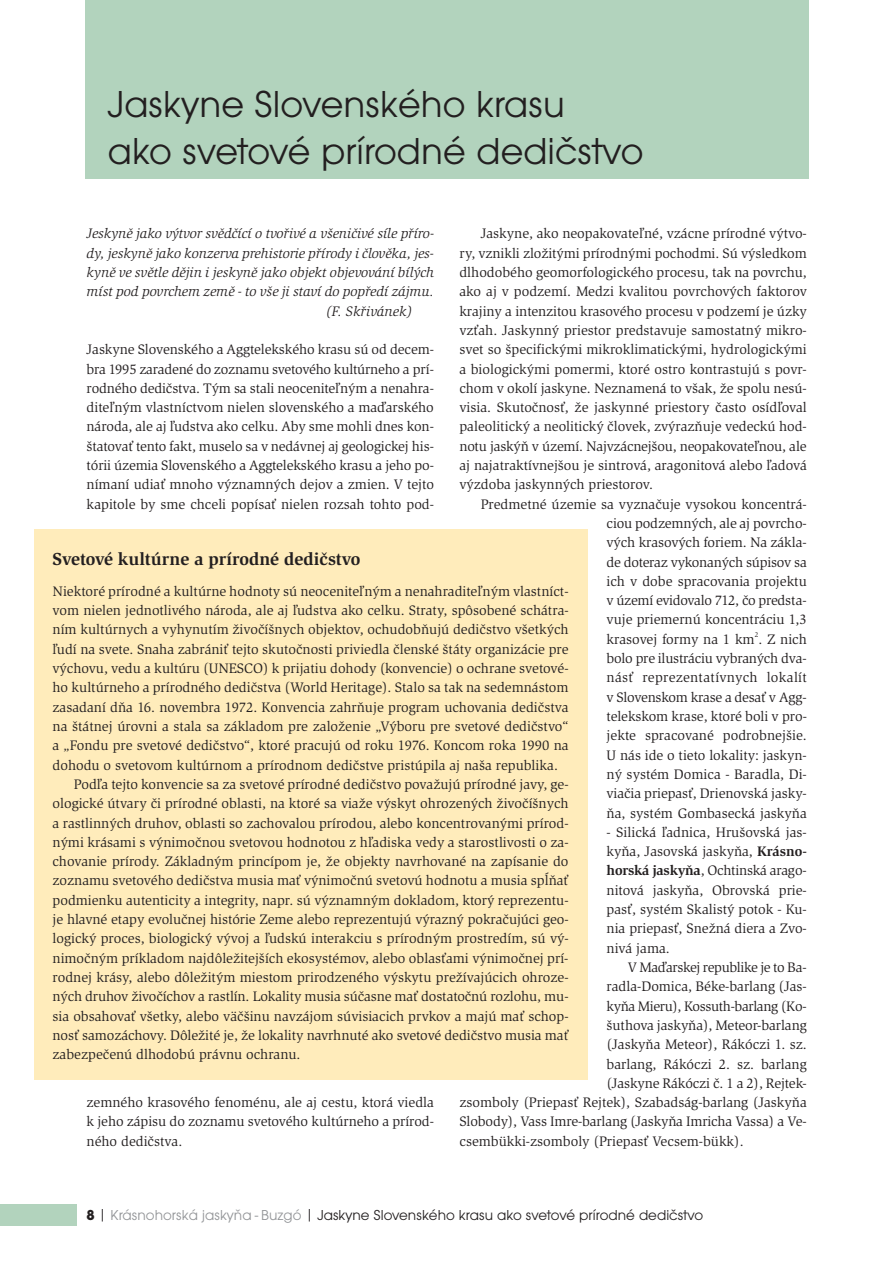
<style>
.page{position:relative;width:893px;height:1263px;background:#fff}
.page>*{position:absolute;margin:0;border:0;box-sizing:border-box;transform-origin:0 0}
.t1{font:39px/46.8px "Avant Gar Got Itc TCE";color:#231f20}
.t2{font:700 18px "Slimbach Itc TCE";color:#231f20}
.t3{font:15px "Avant Gar Got Itc TCE";color:#231f20}
.t4{font:14.25px/19.4px "Slimbach Itc TCE";color:#231f20;text-align:justify}
.t5{font:italic 14.25px "Slimbach Itc TCE";letter-spacing:-.005em;color:#231f20}
.t6{font:14.25px "Slimbach Itc TCE";letter-spacing:-.025em;color:#231f20}
.t7{font:7.05px "Slimbach Itc TCE";color:#231f20}
.s1{font-weight:700}
.s2{color:#939598}
</style>
<div class="page">
<div style="left:85px;top:0;width:723px;height:179px;background:#b2d3bd"></div>
<div style="left:0;top:1205px;width:77px;height:21px;background:#b2d3bd"></div>
<div style="left:34px;top:529px;width:553px;height:551px;background:#ffecbb"></div>
<h1 class="t1" style="left:108px;top:84px;width:537px">Jaskyne Slovenského krasu<br>ako svetové prírodné dedičstvo</h1>
<p class="t4" style="left:459px;top:225px;width:349px;text-indent:21px">Jaskyne, ako neopakovateľné, vzácne prírodné výtvo&shy;ry, vznikli zložitými prírodnými pochodmi. Sú výsledkom dlhodobého geomorfologického procesu, tak na povrchu, ako aj v podzemí. Medzi kvalitou povrchových faktorov krajiny a intenzitou krasového procesu v podzemí je úzky vzťah. Jaskynný priestor predstavuje samostatný mikro&shy;svet so špecifickými mikroklimatickými, hydrologickými a biologickými pomermi, ktoré ostro kontrastujú s povr&shy;chom v okolí jaskyne. Neznamená to však, že spolu nesú&shy;visia. Skutočnosť, že jaskynné priestory často osídľoval paleolitický a neolitický človek, zvýrazňuje vedeckú hod&shy;notu jaskýň v území. Najvzácnejšou, neopakovateľnou, ale aj najatraktívnejšou je sintrová, aragonitová alebo ľadová výzdoba jaskynných priestorov.</p>
<p class="t4" style="left:606px;top:495px;width:202px;text-indent:-126px">Predmetné územie sa vyznačuje vysokou koncentrá&shy;ciou podzemných, ale aj povrcho&shy;vých krasových foriem. Na zákla&shy;de doteraz vykonaných súpisov sa ich v dobe spracovania projektu v území evidovalo 712, čo predsta&shy;vuje priemernú koncentráciu 1,3 krasovej formy na 1 km . Z nich</p>
<p class="t5" style="left:87px;top:228px;width:349px">Jeskyně jako výtvor svědčící o tvořivé a všeničivé síle příro-</p>
<p class="t5" style="left:87px;top:247px;width:349px">dy, jeskyně jako konzerva prehistorie přírody i člověka, jes-</p>
<p class="t5" style="left:87px;top:267px;width:349px">kyně ve světle dějin i jeskyně jako objekt objevování bílých</p>
<p class="t5" style="left:87px;top:286px;width:349px">míst pod povrchem země - to vše ji staví do popředí zájmu.</p>
<p class="t5" style="left:326px;top:305px;width:88px">(F. Skřivánek)</p>
<p class="t4" style="left:87px;top:341px;width:349px">Jaskyne Slovenského a Aggtelekského krasu sú od decem&shy;bra 1995 zaradené do zoznamu svetového kultúrneho a prí&shy;rodného dedičstva. Tým sa stali neoceniteľným a nenahra&shy;diteľným vlastníctvom nielen slovenského a maďarského národa, ale aj ľudstva ako celku. Aby sme mohli dnes kon&shy;štatovať tento fakt, muselo sa v nedávnej aj geologickej his&shy;tórii územia Slovenského a Aggtelekského krasu a jeho po&shy;nímaní udiať mnoho významných dejov a zmien. V tejto kapitole by sme chceli popísať nielen rozsah tohto pod-</p>
<p class="t2" style="left:53px;top:551px;width:309px">Svetové kultúrne a prírodné dedičstvo</p>
<p class="t4" style="left:53px;top:583px;width:517px">Niektoré prírodné a kultúrne hodnoty sú neoceniteľným a nenahraditeľným vlastníct-</p>
<p class="t4" style="left:53px;top:602px;width:517px">vom nielen jednotlivého národa, ale aj ľudstva ako celku. Straty, spôsobené schátra-</p>
<p class="t4" style="left:53px;top:621px;width:517px">ním kultúrnych a vyhynutím živočíšnych objektov, ochudobňujú dedičstvo všetkých</p>
<p class="t4" style="left:53px;top:641px;width:517px">ľudí na svete. Snaha zabrániť tejto skutočnosti priviedla členské štáty organizácie pre</p>
<p class="t4" style="left:53px;top:660px;width:517px">výchovu, vedu a kultúru (UNESCO) k prijatiu dohody (konvencie) o ochrane svetové-</p>
<p class="t4" style="left:53px;top:679px;width:517px">ho kultúrneho a prírodného dedičstva (World Heritage). Stalo sa tak na sedemnástom</p>
<p class="t4" style="left:53px;top:699px;width:517px">zasadaní dňa 16. novembra 1972. Konvencia zahrňuje program uchovania dedičstva</p>
<p class="t4" style="left:53px;top:718px;width:517px">na štátnej úrovni a stala sa základom pre založenie „Výboru pre svetové dedičstvo“</p>
<p class="t4" style="left:53px;top:737px;width:517px">a „Fondu pre svetové dedičstvo“, ktoré pracujú od roku 1976. Koncom roka 1990 na</p>
<p class="t4" style="left:53px;top:756px;width:507px">dohodu o svetovom kultúrnom a prírodnom dedičstve pristúpila aj naša republika.</p>
<p class="t4" style="left:74px;top:776px;width:496px">Podľa tejto konvencie sa za svetové prírodné dedičstvo považujú prírodné javy, ge-</p>
<p class="t4" style="left:53px;top:795px;width:517px">ologické útvary či prírodné oblasti, na ktoré sa viaže výskyt ohrozených živočíšnych</p>
<p class="t4" style="left:53px;top:814px;width:517px">a rastlinných druhov, oblasti so zachovalou prírodou, alebo koncentrovanými prírod-</p>
<p class="t4" style="left:53px;top:834px;width:517px">nými krásami s výnimočnou svetovou hodnotou z hľadiska vedy a starostlivosti o za-</p>
<p class="t4" style="left:53px;top:853px;width:517px">chovanie prírody. Základným princípom je, že objekty navrhované na zapísanie do</p>
<p class="t4" style="left:53px;top:872px;width:517px">zoznamu svetového dedičstva musia mať výnimočnú svetovú hodnotu a musia spĺňať</p>
<p class="t4" style="left:53px;top:892px;width:517px">podmienku autenticity a integrity, napr. sú významným dokladom, ktorý reprezentu-</p>
<p class="t4" style="left:53px;top:911px;width:517px">je hlavné etapy evolučnej histórie Zeme alebo reprezentujú výrazný pokračujúci geo-</p>
<p class="t4" style="left:53px;top:930px;width:517px">logický proces, biologický vývoj a ľudskú interakciu s prírodným prostredím, sú vý-</p>
<p class="t4" style="left:53px;top:950px;width:517px">nimočným príkladom najdôležitejších ekosystémov, alebo oblasťami výnimočnej prí-</p>
<p class="t4" style="left:53px;top:969px;width:517px">rodnej krásy, alebo dôležitým miestom prirodzeného výskytu prežívajúcich ohroze-</p>
<p class="t4" style="left:53px;top:988px;width:517px">ných druhov živočíchov a rastlín. Lokality musia súčasne mať dostatočnú rozlohu, mu-</p>
<p class="t4" style="left:53px;top:1007px;width:517px">sia obsahovať všetky, alebo väčšinu navzájom súvisiacich prvkov a majú mať schop-</p>
<p class="t4" style="left:53px;top:1027px;width:517px">nosť samozáchovy. Dôležité je, že lokality navrhnuté ako svetové dedičstvo musia mať</p>
<p class="t4" style="left:53px;top:1046px;width:249px">zabezpečenú dlhodobú právnu ochranu.</p>
<p class="t7" style="left:754px;top:632px;width:5px">2</p>
<p class="t4" style="left:606px;top:650px;width:202px">bolo pre ilustráciu vybraných dva&shy;násť reprezentatívnych lokalít v Slovenskom krase a desať v Agg&shy;telekskom krase, ktoré boli v pro&shy;jekte spracované podrobnejšie.<br>U nás ide o tieto lokality: jaskyn&shy;ný systém Domica - Baradla, Di&shy;viačia priepasť, Drienovská jasky&shy;ňa, systém Gombasecká jaskyňa</p>
<p class="t4" style="left:606px;top:824px;width:202px">- Silická ľadnica, Hrušovská jas&shy;kyňa, Jasovská jaskyňa, <span class="s1">Krásno&shy;horská jaskyňa</span>, Ochtinská arago&shy;nitová jaskyňa, Obrovská prie&shy;pasť, systém Skalistý potok - Ku&shy;nia priepasť, Snežná diera a Zvo&shy;nivá jama.</p>
<p class="t6" style="left:628px;top:962px;width:180px">V Maďarskej republike je to Ba-</p>
<p class="t4" style="left:606px;top:978px;width:202px">radla-Domica, Béke-barlang (Jas-</p>
<p class="t6" style="left:606px;top:1000px;width:202px">kyňa Mieru), Kossuth-barlang (Ko-</p>
<p class="t4" style="left:606px;top:1017px;width:202px">šuthova jaskyňa), Meteor-barlang</p>
<p class="t4" style="left:606px;top:1036px;width:202px">(Jaskyňa Meteor), Rákóczi 1. sz.</p>
<p class="t4" style="left:606px;top:1055px;width:202px">barlang, Rákóczi 2. sz. barlang</p>
<p class="t4" style="left:606px;top:1075px;width:202px">(Jaskyne Rákóczi č. 1 a 2), Rejtek-</p>
<p class="t4" style="left:459px;top:1094px;width:349px">zsomboly (Priepasť Rejtek), Szabadság-barlang (Jaskyňa</p>
<p class="t4" style="left:459px;top:1113px;width:349px">Slobody), Vass Imre-barlang (Jaskyňa Imricha Vassa) a Ve-</p>
<p class="t4" style="left:459px;top:1133px;width:286px">csembükki-zsomboly (Priepasť Vecsem-bükk).</p>
<p class="t4" style="left:87px;top:1094px;width:349px">zemného krasového fenoménu, ale aj cestu, ktorá viedla k jeho zápisu do zoznamu svetového kultúrneho a prírod&shy;ného dedičstva.</p>
<p class="t3" style="left:87px;top:1209px;width:618px"><span class="s1">8</span> | <span class="s2">Krásnohorská jaskyňa - Buzgó</span> | Jaskyne Slovenského krasu ako svetové prírodné dedičstvo</p>
</div>
